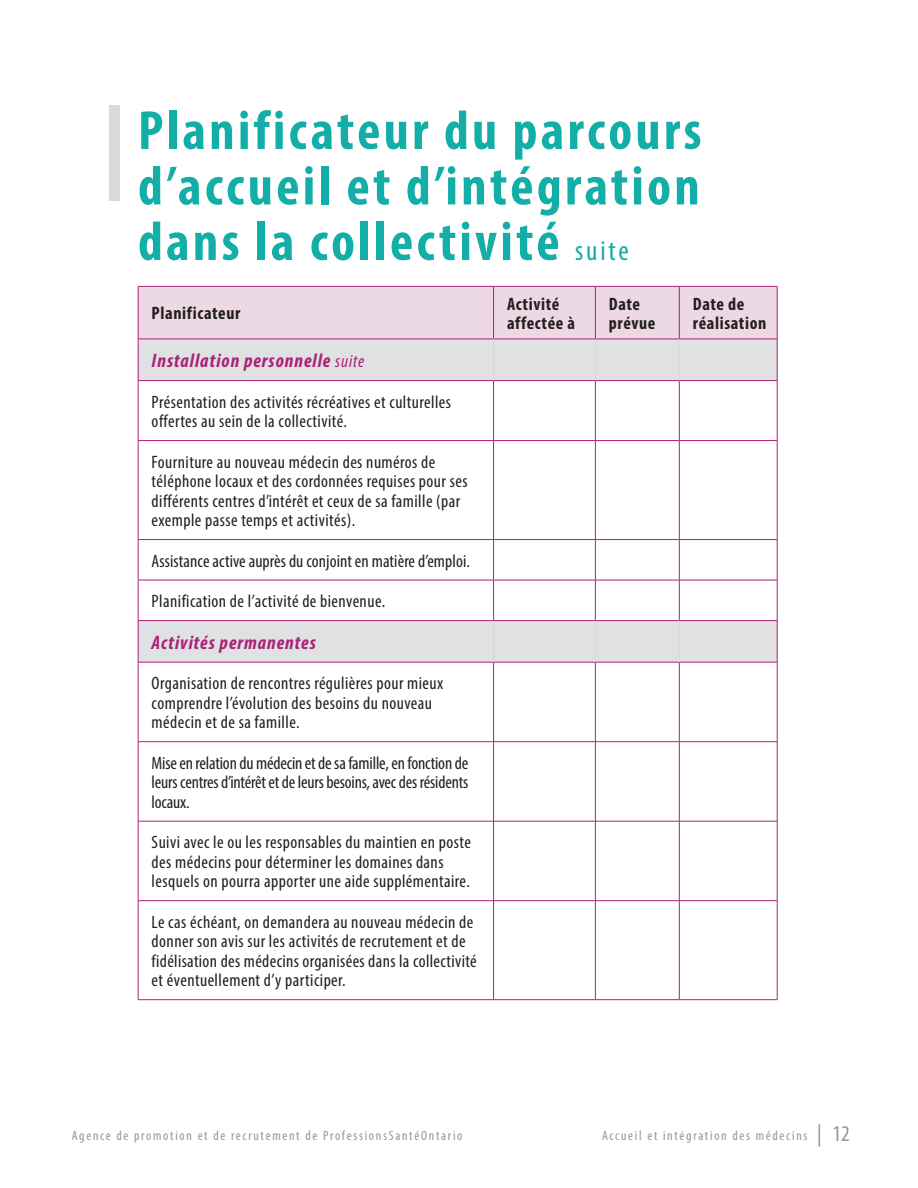
<style>
.page{position:relative;width:918px;height:1188px;background:#fff}
.page>*{position:absolute;margin:0;border:0;box-sizing:border-box;transform-origin:0 0}
.t1{font:700 condensed 55.5px/55.5px "Myriad Pro";letter-spacing:.06em;color:#13aea7;text-align:justify}
.t2{font:italic 700 condensed 19.5px "Myriad Pro";letter-spacing:.05em;color:#ac2176}
.t3{font:condensed 18px/19.5px "Myriad Pro";letter-spacing:.025em;color:#231f20}
.t4{font:700 condensed 18px/19.5px "Myriad Pro";letter-spacing:.035em;color:#231f20}
.t5{font:condensed 18px "Myriad Pro";letter-spacing:.005em;color:#231f20}
.t6{font:condensed 13.5px "Myriad Pro";letter-spacing:.13em;color:#939598}
.s1{font-weight:400;font-size:28.5px}
.s2{font-weight:400;font-size:18px}
.s3{font-size:22.5px}
</style>
<div class="page">
<div style="left:139px;top:287px;width:638px;height:52px;background:#edd9e3"></div>
<svg style="left:139px;top:340px;width:638px;height:322px"></svg>
<hr style="left:138px;top:286px;width:356px;height:1px;background:#ac2176">
<hr style="left:138px;top:287px;width:1px;height:52px;background:#ac2176">
<hr style="left:494px;top:286px;width:101px;height:1px;background:#ac2176">
<hr style="left:493px;top:287px;width:1px;height:52px;background:#ac2176">
<hr style="left:595px;top:286px;width:84px;height:1px;background:#ac2176">
<hr style="left:595px;top:287px;width:1px;height:52px;background:#ac2176">
<hr style="left:679px;top:286px;width:98px;height:1px;background:#ac2176">
<hr style="left:679px;top:287px;width:1px;height:52px;background:#ac2176">
<hr style="left:777px;top:287px;width:1px;height:52px;background:#ac2176">
<hr style="left:138px;top:339px;width:356px;height:1px;background:#ac2176">
<hr style="left:138px;top:339px;width:1px;height:41px;background:#ac2176">
<hr style="left:494px;top:339px;width:101px;height:1px;background:#ac2176">
<hr style="left:595px;top:339px;width:84px;height:1px;background:#ac2176">
<hr style="left:679px;top:339px;width:98px;height:1px;background:#ac2176">
<hr style="left:777px;top:339px;width:1px;height:41px;background:#ac2176">
<hr style="left:138px;top:380px;width:356px;height:1px;background:#ac2176">
<hr style="left:138px;top:381px;width:1px;height:59px;background:#ac2176">
<hr style="left:494px;top:380px;width:101px;height:1px;background:#ac2176">
<hr style="left:493px;top:381px;width:1px;height:59px;background:#ac2176">
<hr style="left:595px;top:380px;width:84px;height:1px;background:#ac2176">
<hr style="left:595px;top:381px;width:1px;height:59px;background:#ac2176">
<hr style="left:679px;top:380px;width:98px;height:1px;background:#ac2176">
<hr style="left:679px;top:381px;width:1px;height:59px;background:#ac2176">
<hr style="left:777px;top:381px;width:1px;height:59px;background:#ac2176">
<hr style="left:138px;top:440px;width:356px;height:1px;background:#ac2176">
<hr style="left:138px;top:441px;width:1px;height:98px;background:#ac2176">
<hr style="left:494px;top:440px;width:101px;height:1px;background:#ac2176">
<hr style="left:493px;top:441px;width:1px;height:98px;background:#ac2176">
<hr style="left:595px;top:440px;width:84px;height:1px;background:#ac2176">
<hr style="left:595px;top:441px;width:1px;height:98px;background:#ac2176">
<hr style="left:679px;top:440px;width:98px;height:1px;background:#ac2176">
<hr style="left:679px;top:441px;width:1px;height:98px;background:#ac2176">
<hr style="left:777px;top:441px;width:1px;height:98px;background:#ac2176">
<hr style="left:138px;top:539px;width:356px;height:1px;background:#ac2176">
<hr style="left:138px;top:540px;width:1px;height:40px;background:#ac2176">
<hr style="left:494px;top:539px;width:101px;height:1px;background:#ac2176">
<hr style="left:493px;top:540px;width:1px;height:40px;background:#ac2176">
<hr style="left:595px;top:539px;width:84px;height:1px;background:#ac2176">
<hr style="left:595px;top:540px;width:1px;height:40px;background:#ac2176">
<hr style="left:679px;top:539px;width:98px;height:1px;background:#ac2176">
<hr style="left:679px;top:540px;width:1px;height:40px;background:#ac2176">
<hr style="left:777px;top:540px;width:1px;height:40px;background:#ac2176">
<hr style="left:138px;top:580px;width:356px;height:1px;background:#ac2176">
<hr style="left:138px;top:580px;width:1px;height:40px;background:#ac2176">
<hr style="left:494px;top:580px;width:101px;height:1px;background:#ac2176">
<hr style="left:493px;top:580px;width:1px;height:40px;background:#ac2176">
<hr style="left:595px;top:580px;width:84px;height:1px;background:#ac2176">
<hr style="left:595px;top:580px;width:1px;height:40px;background:#ac2176">
<hr style="left:679px;top:580px;width:98px;height:1px;background:#ac2176">
<hr style="left:679px;top:580px;width:1px;height:40px;background:#ac2176">
<hr style="left:777px;top:580px;width:1px;height:40px;background:#ac2176">
<hr style="left:138px;top:620px;width:356px;height:1px;background:#ac2176">
<hr style="left:138px;top:621px;width:1px;height:41px;background:#ac2176">
<hr style="left:494px;top:620px;width:101px;height:1px;background:#ac2176">
<hr style="left:595px;top:620px;width:84px;height:1px;background:#ac2176">
<hr style="left:679px;top:620px;width:98px;height:1px;background:#ac2176">
<hr style="left:777px;top:621px;width:1px;height:41px;background:#ac2176">
<hr style="left:138px;top:662px;width:356px;height:1px;background:#ac2176">
<hr style="left:138px;top:662px;width:1px;height:79px;background:#ac2176">
<hr style="left:494px;top:662px;width:101px;height:1px;background:#ac2176">
<hr style="left:493px;top:662px;width:1px;height:79px;background:#ac2176">
<hr style="left:595px;top:662px;width:84px;height:1px;background:#ac2176">
<hr style="left:595px;top:662px;width:1px;height:79px;background:#ac2176">
<hr style="left:679px;top:662px;width:98px;height:1px;background:#ac2176">
<hr style="left:679px;top:662px;width:1px;height:79px;background:#ac2176">
<hr style="left:777px;top:662px;width:1px;height:79px;background:#ac2176">
<hr style="left:138px;top:741px;width:356px;height:1px;background:#ac2176">
<hr style="left:138px;top:742px;width:1px;height:79px;background:#ac2176">
<hr style="left:494px;top:741px;width:101px;height:1px;background:#ac2176">
<hr style="left:493px;top:742px;width:1px;height:79px;background:#ac2176">
<hr style="left:595px;top:741px;width:84px;height:1px;background:#ac2176">
<hr style="left:595px;top:742px;width:1px;height:79px;background:#ac2176">
<hr style="left:679px;top:741px;width:98px;height:1px;background:#ac2176">
<hr style="left:679px;top:742px;width:1px;height:79px;background:#ac2176">
<hr style="left:777px;top:742px;width:1px;height:79px;background:#ac2176">
<hr style="left:138px;top:821px;width:356px;height:1px;background:#ac2176">
<hr style="left:138px;top:821px;width:1px;height:79px;background:#ac2176">
<hr style="left:494px;top:821px;width:101px;height:1px;background:#ac2176">
<hr style="left:493px;top:821px;width:1px;height:79px;background:#ac2176">
<hr style="left:595px;top:821px;width:84px;height:1px;background:#ac2176">
<hr style="left:595px;top:821px;width:1px;height:79px;background:#ac2176">
<hr style="left:679px;top:821px;width:98px;height:1px;background:#ac2176">
<hr style="left:679px;top:821px;width:1px;height:79px;background:#ac2176">
<hr style="left:777px;top:821px;width:1px;height:79px;background:#ac2176">
<hr style="left:138px;top:900px;width:356px;height:1px;background:#ac2176">
<hr style="left:138px;top:901px;width:1px;height:98px;background:#ac2176">
<hr style="left:494px;top:900px;width:101px;height:1px;background:#ac2176">
<hr style="left:493px;top:901px;width:1px;height:98px;background:#ac2176">
<hr style="left:595px;top:900px;width:84px;height:1px;background:#ac2176">
<hr style="left:595px;top:901px;width:1px;height:98px;background:#ac2176">
<hr style="left:679px;top:900px;width:98px;height:1px;background:#ac2176">
<hr style="left:679px;top:901px;width:1px;height:98px;background:#ac2176">
<hr style="left:777px;top:901px;width:1px;height:98px;background:#ac2176">
<hr style="left:138px;top:999px;width:356px;height:1px;background:#ac2176">
<hr style="left:494px;top:999px;width:101px;height:1px;background:#ac2176">
<hr style="left:595px;top:999px;width:84px;height:1px;background:#ac2176">
<hr style="left:679px;top:999px;width:98px;height:1px;background:#ac2176">
<hr style="left:493px;top:339px;width:1px;height:41px;background:#d8d9da">
<hr style="left:595px;top:339px;width:1px;height:41px;background:#d8d9da">
<hr style="left:679px;top:339px;width:1px;height:41px;background:#d8d9da">
<hr style="left:493px;top:621px;width:1px;height:41px;background:#d8d9da">
<hr style="left:595px;top:621px;width:1px;height:41px;background:#d8d9da">
<hr style="left:679px;top:621px;width:1px;height:41px;background:#d8d9da">
<div style="left:109px;top:106px;width:11px;height:95px;background:#d8d9da"></div>
<p class="t1" style="left:138px;top:102px;width:565px">Planificateur du parcours d’accueil et d’intégration dans la collectivité <span class="s1">suite</span></p>
<p class="t4" style="left:152px;top:303px;width:90px">Planificateur</p>
<p class="t4" style="left:507px;top:294px;width:70px">Activité affectée à</p>
<p class="t4" style="left:609px;top:294px;width:48px">Date prévue</p>
<p class="t4" style="left:693px;top:294px;width:75px">Date de réalisation</p>
<p class="t2" style="left:152px;top:348px;width:214px">Installation personnelle <span class="s2">suite</span></p>
<p class="t3" style="left:152px;top:392px;width:301px">Présentation des activités récréatives et culturelles offertes au sein de la collectivité.</p>
<p class="t3" style="left:152px;top:452px;width:317px">Fourniture au nouveau médecin des numéros de téléphone locaux et des cordonnées requises pour ses différents centres d’intérêt et ceux de sa famille (par exemple passe temps et activités).</p>
<p class="t5" style="left:152px;top:550px;width:320px">Assistance active auprès du conjoint en matière d’emploi.</p>
<p class="t3" style="left:152px;top:591px;width:235px">Planification de l’activité de bienvenue.</p>
<p class="t2" style="left:152px;top:630px;width:166px">Activités permanentes</p>
<p class="t3" style="left:152px;top:673px;width:293px">Organisation de rencontres régulières pour mieux comprendre l’évolution des besoins du nouveau médecin et de sa famille.</p>
<p class="t3" style="left:152px;top:753px;width:318px;text-align:justify">Mise en relation du médecin et de sa famille, en fonction de leurs centres d’intérêt et de leurs besoins, avec des résidents locaux.</p>
<p class="t3" style="left:152px;top:832px;width:321px">Suivi avec le ou les responsables du maintien en poste des médecins pour déterminer les domaines dans lesquels on pourra apporter une aide supplémentaire.</p>
<p class="t3" style="left:152px;top:912px;width:327px">Le cas échéant, on demandera au nouveau médecin de donner son avis sur les activités de recrutement et de fidélisation des médecins organisées dans la collectivité et éventuellement d’y participer.</p>
<p class="t6" style="left:72px;top:1127px;width:392px">Agence de promotion et de recrutement de ProfessionsSantéOntario</p>
<p class="t6" style="left:602px;top:1127px;width:249px">Accueil et intégration des médecins <span class="s3">| 12</span></p>
</div>
